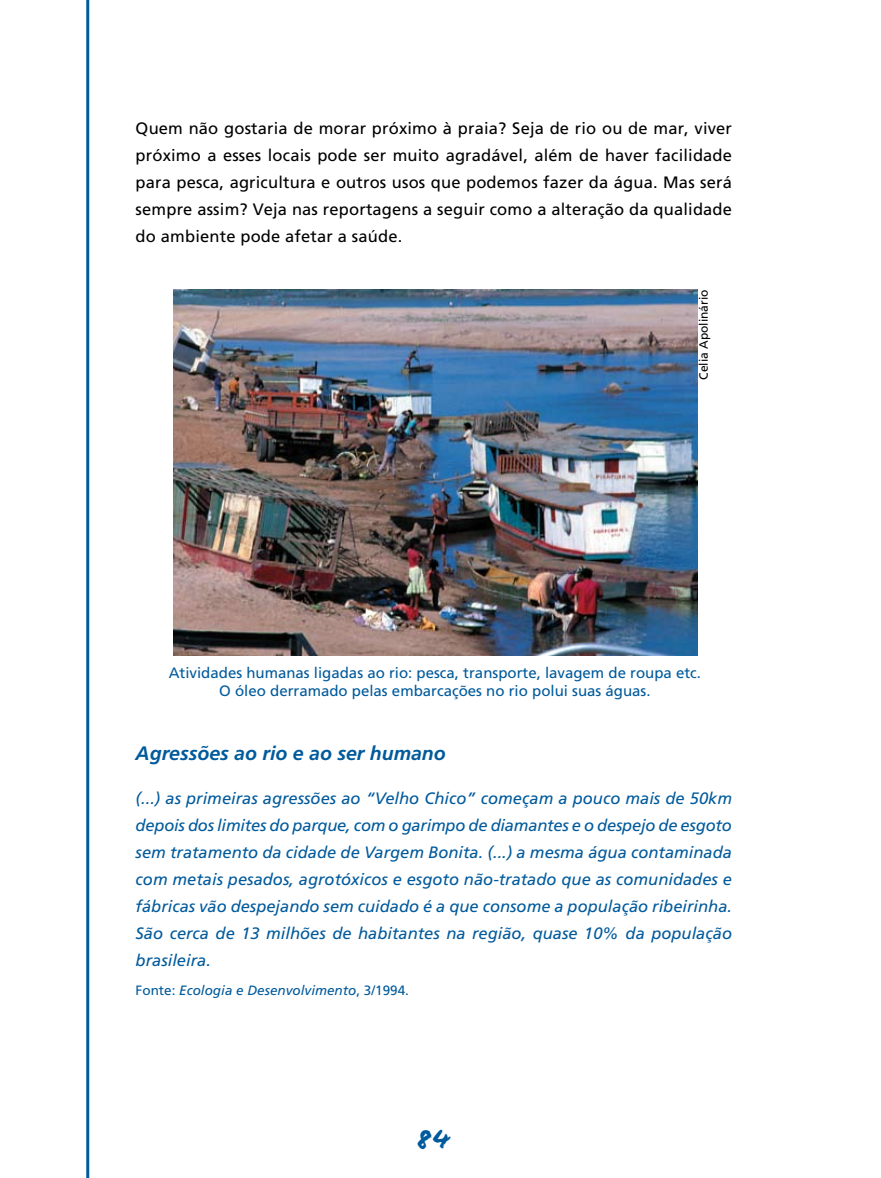
<style>
.page{position:relative;width:881px;height:1178px;background:#fff}
.page>*{position:absolute;margin:0;border:0;box-sizing:border-box;transform-origin:0 0}
.t1{font:27px "Flood";color:#005a9c}
.t2{font:italic 700 19.5px "Frutiger";color:#005a9c}
.t3{font:italic 16.5px/27px "Frutiger";color:#005a9c;text-align:justify}
.t4{font:16.5px/27px "Frutiger";letter-spacing:.01em;color:#000;text-align:justify}
.t5{font:15px/18px "Frutiger";color:#005a9c;text-align:center}
.t6{font:italic 13.5px "Frutiger";color:#005a9c}
.t7{font:12px "Frutiger";color:#000}
.s1{font-style:normal}
</style>
<div class="page">
<hr style="left:86px;top:0;width:3px;height:1178px;background:#005a9c">
<img style="left:173px;top:290px;width:523px;height:366px">
<p class="t4" style="left:136px;top:114px;width:597px">Quem não gostaria de morar próximo à praia? Seja de rio ou de mar, viver próximo a esses locais pode ser muito agradável, além de haver facilidade para pesca, agricultura e outros usos que podemos fazer da água. Mas será sempre assim? Veja nas reportagens a seguir como a alteração da qualidade do ambiente pode afetar a saúde.</p>
<p class="t7" style="left:696px;top:380px;width:92px;rotate:-90deg">Celia Apolinário</p>
<p class="t5" style="left:169px;top:663px;width:533px">Atividades humanas ligadas ao rio: pesca, transporte, lavagem de roupa etc.<br>O óleo derramado pelas embarcações no rio polui suas águas.</p>
<p class="t2" style="left:136px;top:742px;width:311px">Agressões ao rio e ao ser humano</p>
<p class="t3" style="left:136px;top:785px;width:597px">(...) as primeiras agressões ao “Velho Chico” começam a pouco mais de 50km depois dos limites do parque, com o garimpo de diamantes e o despejo de esgoto sem tratamento da cidade de Vargem Bonita. (...) a mesma água contaminada com metais pesados, agrotóxicos e esgoto não-tratado que as comunidades e fábricas vão despejando sem cuidado é a que consome a população ribeirinha.<br>São cerca de 13 milhões de habitantes na região, quase 10% da população brasileira.</p>
<p class="t6" style="left:136px;top:982px;width:275px"><span class="s1">Fonte:</span> Ecologia e Desenvolvimento<span class="s1">, 3/1994.</span></p>
<h1 class="t1" style="left:416px;top:1123px;width:35px">84</h1>
</div>
